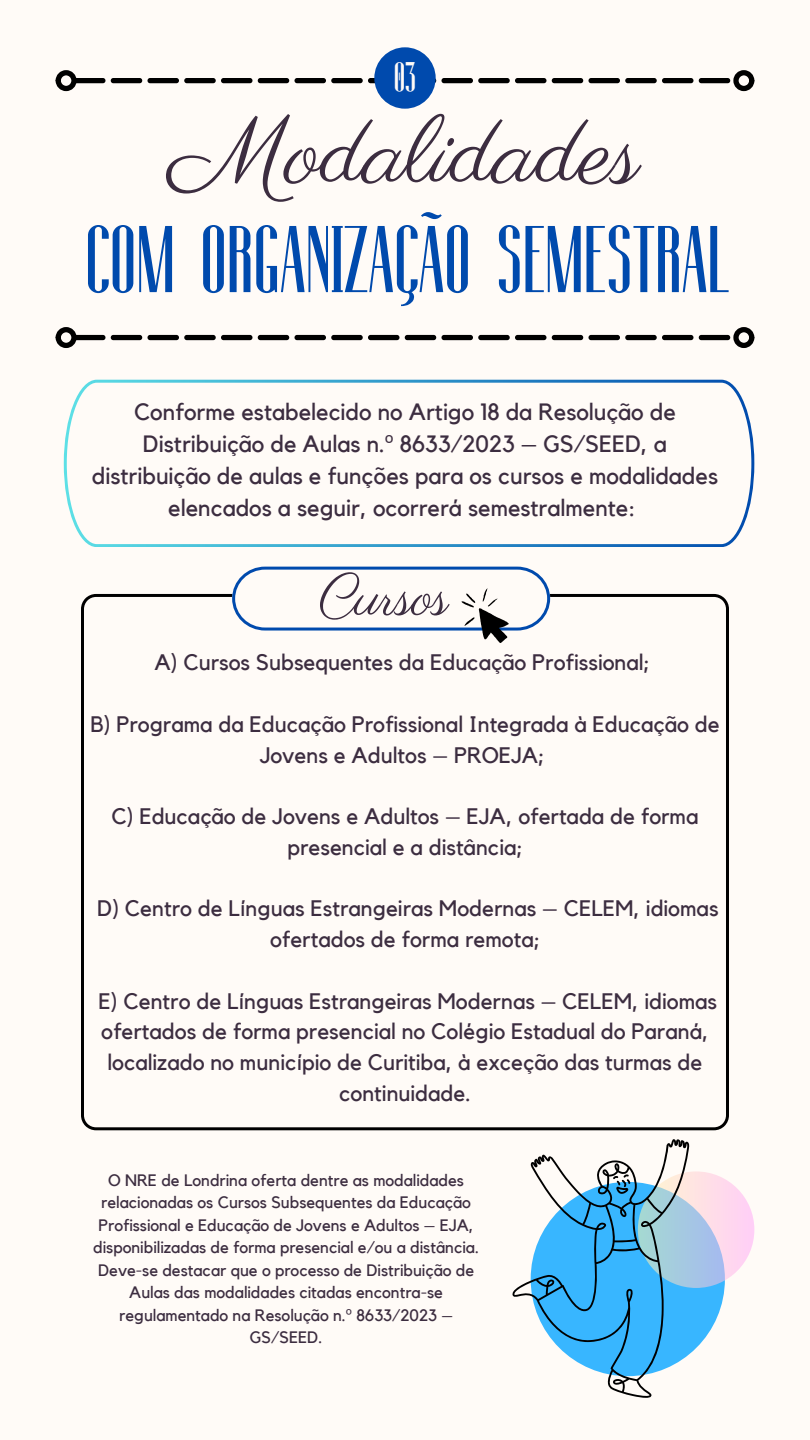
<style>
.page{position:relative;width:810px;height:1440px;background:#fffbf7}
.page>*{position:absolute;margin:0;border:0;box-sizing:border-box;transform-origin:0 0}
.t1{font:97px "Fontuna";color:#004aad}
.t2{font:96px "Parisienne";color:#3c2d40}
.t3{font:57px "Parisienne";color:#3c2d40}
.t4{font:42.1px "Fontuna";color:#fffbf7}
.t5{font:23.5px/32.2px "Kollektif";color:#3c2d40;text-align:center}
.t6{font:22.4px/30.8px "Kollektif";color:#3c2d40;text-align:center}
.t7{font:16.5px/22.5px "Kollektif";color:#3c2d40;text-align:center}
.s1{font-family:"Noto Sans"}
</style>
<div class="page">
<svg style="left:77px;top:78px;width:653px;height:5px;background:#2b2a29"></svg>
<div style="left:56px;top:70px;width:21px;height:21px;border:5px solid #000;border-radius:50%"></div>
<div style="left:733px;top:70px;width:21px;height:21px;border:5px solid #000;border-radius:50%"></div>
<svg style="left:77px;top:335px;width:653px;height:5px;background:#292828"></svg>
<div style="left:56px;top:327px;width:21px;height:21px;border:5px solid #000;border-radius:50%"></div>
<div style="left:733px;top:327px;width:21px;height:21px;border:5px solid #000;border-radius:50%"></div>
<div style="left:374px;top:47px;width:62px;height:62px;background:#004aad;border-radius:50%"></div>
<svg style="left:64px;top:380px;width:690px;height:167px"></svg>
<svg style="left:81px;top:594px;width:648px;height:536px"></svg>
<svg style="left:232px;top:567px;width:318px;height:76px"></svg>
<div style="left:531px;top:1182px;width:194px;height:194px;background:#38b6ff;border-radius:50%"></div>
<svg style="left:638px;top:1171px;width:116px;height:117px;background:#dfd1eb"></svg>
<svg style="left:512px;top:1139px;width:177px;height:259px"></svg>
<h2 class="t4" style="left:394px;top:55px;width:24px">03</h2>
<h1 class="t2" style="left:170px;top:94px;width:472px">Modalidades</h1>
<p class="t1" style="left:85px;top:210px;width:646px">COM ORGANIZAÇÃO SEMESTRAL</p>
<h3 class="t5" style="left:92px;top:396px;width:628px">Conforme estabelecido no Artigo 18 da Resolução de Distribuição de Aulas n.<span class="s1">º</span> 8633/2023 – GS/SEED, a distribuição de aulas e funções para os cursos e modalidades elencados a seguir, ocorrerá semestralmente:</h3>
<p class="t3" style="left:319px;top:562px;width:131px">Cursos</p>
<h4 class="t6" style="left:154px;top:648px;width:497px">A) Cursos Subsequentes da Educação Profissional;</h4>
<h4 class="t6" style="left:90px;top:709px;width:631px">B) Programa da Educação Profissional Integrada à Educação de<br>Jovens e Adultos – PROEJA;</h4>
<h4 class="t6" style="left:111px;top:802px;width:588px">C) Educação de Jovens e Adultos – EJA, ofertada de forma presencial e a distância;</h4>
<h4 class="t6" style="left:97px;top:894px;width:623px">D) Centro de Línguas Estrangeiras Modernas – CELEM, idiomas ofertados de forma remota;</h4>
<h4 class="t6" style="left:99px;top:986px;width:620px">E) Centro de Línguas Estrangeiras Modernas – CELEM, idiomas ofertados de forma presencial no Colégio Estadual do Paraná, localizado no município de Curitiba, à exceção das turmas de continuidade.</h4>
<h5 class="t7" style="left:93px;top:1169px;width:387px">O NRE de Londrina oferta dentre as modalidades relacionadas os Cursos Subsequentes da Educação Profissional e Educação de Jovens e Adultos – EJA, disponibilizadas de forma presencial e/ou a distância.<br>Deve-se destacar que o processo de Distribuição de Aulas das modalidades citadas encontra-se regulamentado na Resolução n.<span class="s1">º</span> 8633/2023 – GS/SEED.</h5>
</div>
